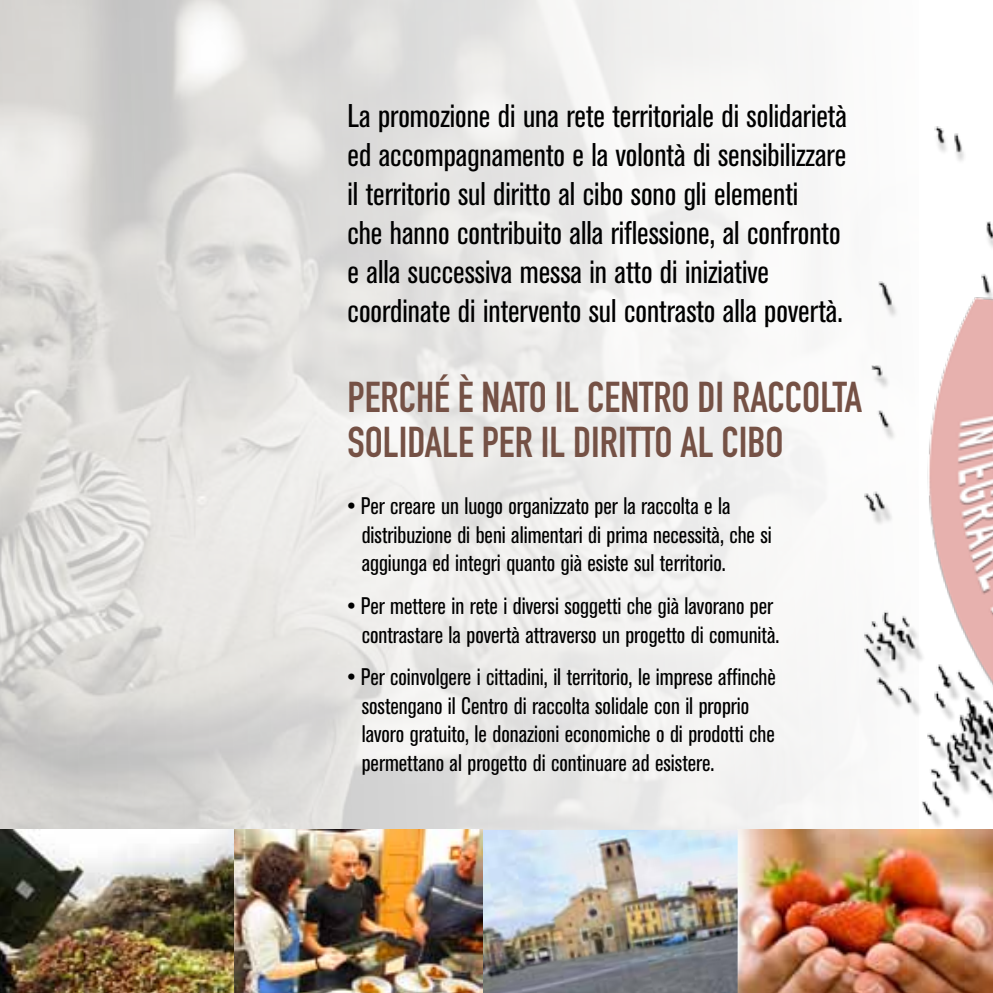
<style>
.page{position:relative;width:993px;height:993px;background:#fff}
.page>*{position:absolute;margin:0;border:0;box-sizing:border-box;transform-origin:0 0}
.t1{font:42.5px/45px "DIN Engschrift Alternate";color:#755145}
.t2{font:condensed 32.5px/39px "Akzidenz Grotesk BE";color:#000}
.t3{font:condensed 23.75px/28.5px "Akzidenz Grotesk BE";color:#000}
</style>
<div class="page">
<img style="left:236px;top:829px;width:533px;height:163px">
<img style="left:0;top:829px;width:236px;height:163px">
<img style="left:769px;top:0;width:223px;height:992px">
<p class="t2" style="left:347px;top:96px;width:500px">La promozione di una rete territoriale di solidarietà ed accompagnamento e la volontà di sensibilizzare il territorio sul diritto al cibo sono gli elementi<br>che hanno contribuito alla riflessione, al confronto e alla successiva messa in atto di iniziative coordinate di intervento sul contrasto alla povertà.</p>
<h1 class="t1" style="left:347px;top:375px;width:516px">PERCHÉ È NATO IL CENTRO DI RACCOLTA<br>SOLIDALE PER IL DIRITTO AL CIBO</h1>
<p class="t3" style="left:361px;top:492px;width:411px;text-indent:-14px">• Per creare un luogo organizzato per la raccolta e la distribuzione di beni alimentari di prima necessità, che si aggiunga ed integri quanto già esiste sul territorio.</p>
<p class="t3" style="left:347px;top:592px;width:433px;text-align:center">• Per mettere in rete i diversi soggetti che già lavorano per contrastare la povertà attraverso un progetto di comunità.</p>
<p class="t3" style="left:361px;top:663px;width:415px;text-indent:-14px">• Per coinvolgere i cittadini, il territorio, le imprese affinchè sostengano il Centro di raccolta solidale con il proprio lavoro gratuito, le donazioni economiche o di prodotti che permettano al progetto di continuare ad esistere.</p>
</div>
